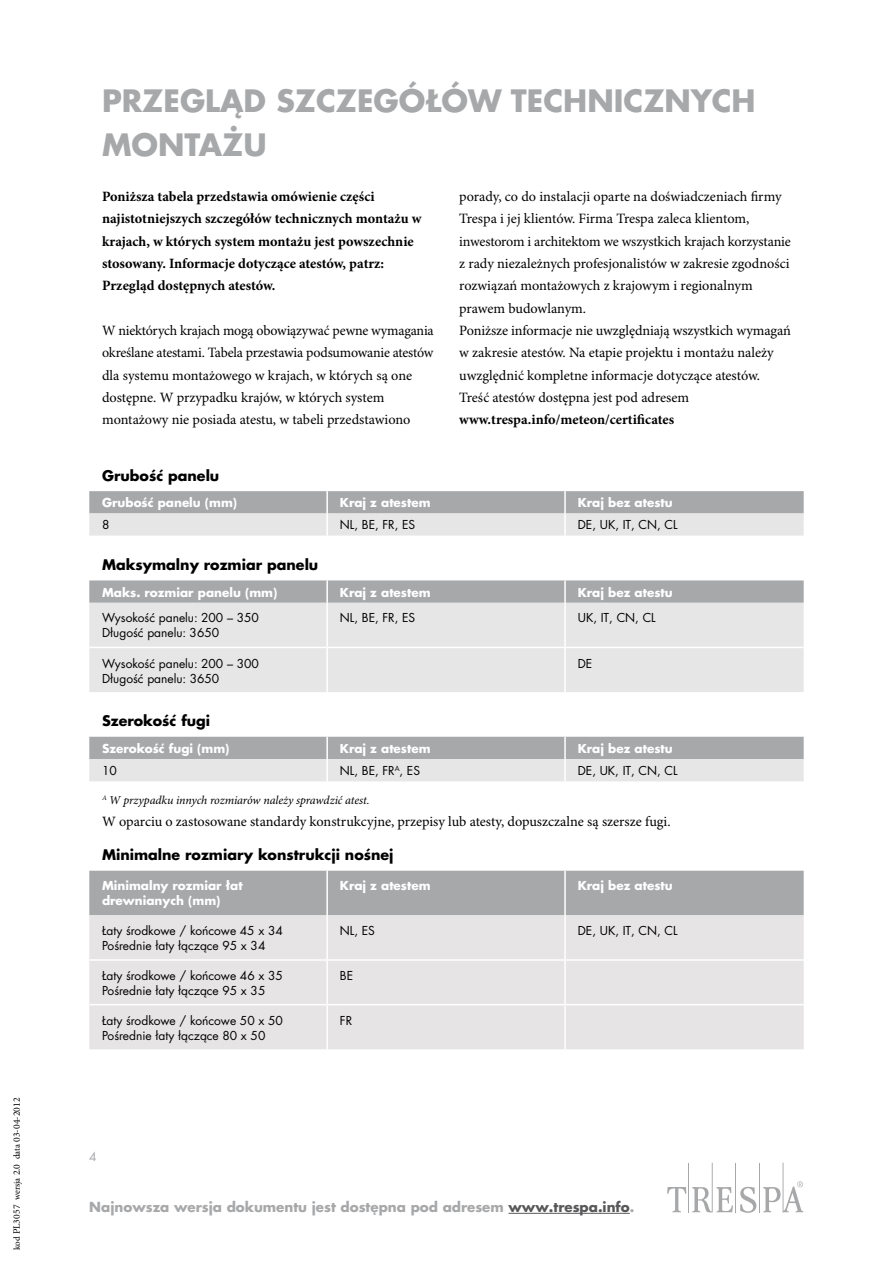
<style>
.page{position:relative;width:893px;height:1263px;background:#fff}
.page>*{position:absolute;margin:0;border:0;box-sizing:border-box;transform-origin:0 0}
.t1{font:700 30px "Futura LT Pro";color:#a7a8aa}
.t2{font:14.25px/22.4px "Minion Pro";letter-spacing:-.005em;color:#000}
.t3{font:700 14.25px/22.4px "Minion Pro";color:#000}
.t4{font:700 14.25px "Futura LT Pro";color:#000}
.t5{font:700 13.5px "Futura LT Pro";color:#a7a8aa}
.t6{font:12px/15px "Futura LT Pro";color:#000}
.t7{font:700 12px/15px "Futura LT Pro";color:#fff}
.t8{font:12px "TR Futura";color:#000}
.t9{font:italic 12px "Minion Pro";letter-spacing:-.01em;color:#000}
.t10{font:12px "TR Futura";color:#a7a8aa}
.t11{font:9.75px "Minion Pro";color:#000}
.s1{font-size:9px}
.s2{font-family:"TR Minion"}
.s3{color:#58585a}
</style>
<div class="page">
<hr style="left:759px;top:1163px;width:1px;height:49px;background:#a7a8aa">
<hr style="left:783px;top:1163px;width:1px;height:49px;background:#a7a8aa">
<hr style="left:735px;top:1163px;width:1px;height:49px;background:#a7a8aa">
<hr style="left:712px;top:1163px;width:1px;height:49px;background:#a7a8aa">
<hr style="left:688px;top:1163px;width:1px;height:49px;background:#a7a8aa">
<svg style="left:740px;top:1187px;width:16px;height:26px"></svg>
<svg style="left:667px;top:1187px;width:19px;height:25px"></svg>
<svg style="left:692px;top:1187px;width:41px;height:25px"></svg>
<svg style="left:763px;top:1181px;width:40px;height:31px"></svg>
<hr style="left:508px;top:1213px;width:122px;height:1px;background:#58585a">
<svg style="left:89px;top:491px;width:715px;height:45px;background:#c7c8c9"></svg>
<hr style="left:326px;top:491px;width:2px;height:22px;background:#fff">
<hr style="left:564px;top:491px;width:2px;height:22px;background:#fff">
<hr style="left:326px;top:513px;width:2px;height:23px;background:#fff">
<hr style="left:564px;top:513px;width:2px;height:23px;background:#fff">
<svg style="left:89px;top:580px;width:715px;height:23px;background:#a9aaac"></svg>
<div style="left:89px;top:603px;width:715px;height:89px;background:#e6e6e7"></div>
<hr style="left:326px;top:580px;width:2px;height:23px;background:#fff">
<hr style="left:564px;top:580px;width:2px;height:23px;background:#fff">
<hr style="left:326px;top:603px;width:2px;height:44px;background:#fff">
<hr style="left:564px;top:603px;width:2px;height:44px;background:#fff">
<hr style="left:326px;top:648px;width:2px;height:44px;background:#fff">
<hr style="left:564px;top:648px;width:2px;height:44px;background:#fff">
<hr style="left:89px;top:647px;width:238px;height:1px;background:#fff">
<hr style="left:327px;top:647px;width:238px;height:1px;background:#fff">
<hr style="left:565px;top:647px;width:239px;height:1px;background:#fff">
<svg style="left:89px;top:737px;width:715px;height:44px;background:#c6c7c8"></svg>
<hr style="left:326px;top:737px;width:2px;height:22px;background:#fff">
<hr style="left:564px;top:737px;width:2px;height:22px;background:#fff">
<hr style="left:326px;top:759px;width:2px;height:22px;background:#fff">
<hr style="left:564px;top:759px;width:2px;height:22px;background:#fff">
<div style="left:89px;top:871px;width:715px;height:44px;background:#a7a8aa"></div>
<div style="left:89px;top:915px;width:715px;height:134px;background:#e6e4e5"></div>
<hr style="left:326px;top:871px;width:2px;height:44px;background:#fff">
<hr style="left:564px;top:871px;width:2px;height:44px;background:#fff">
<hr style="left:326px;top:915px;width:2px;height:44px;background:#fff">
<hr style="left:564px;top:915px;width:2px;height:44px;background:#fff">
<hr style="left:326px;top:961px;width:2px;height:43px;background:#fff">
<hr style="left:564px;top:961px;width:2px;height:43px;background:#fff">
<hr style="left:326px;top:1005px;width:2px;height:44px;background:#fff">
<hr style="left:564px;top:1005px;width:2px;height:44px;background:#fff">
<hr style="left:89px;top:959px;width:238px;height:2px;background:#fff">
<hr style="left:327px;top:959px;width:238px;height:2px;background:#fff">
<hr style="left:565px;top:959px;width:239px;height:2px;background:#fff">
<hr style="left:89px;top:1004px;width:238px;height:1px;background:#fff">
<hr style="left:327px;top:1004px;width:238px;height:1px;background:#fff">
<hr style="left:565px;top:1004px;width:239px;height:1px;background:#fff">
<p class="t11" style="left:11px;top:1250px;width:154px;rotate:-90deg"><span class="s1">kod</span> PL<span class="s2">3057</span> <span class="s1">wersja</span> 2.0 <span class="s1">data</span> 03-04-2012</p>
<h1 class="t1" style="left:102px;top:77px;width:62px">PRZEG</h1>
<h1 class="t1" style="left:205px;top:77px;width:112px">LĄD SZCZEG</h1>
<h1 class="t1" style="left:399px;top:77px;width:358px">ÓŁÓW TEC HNICZNYCH</h1>
<h1 class="t1" style="left:102px;top:122px;width:163px">MONTAŻU</h1>
<p class="t3" style="left:102px;top:186px;width:321px">Poniższa tabela przedstawia omówienie części najistotniejszych szczegółów technicznych montażu w krajach, w których system montażu jest powszechnie stosowany. Informacje dotyczące atestów, patrz:<br>Przegląd dostępnych atestów.</p>
<p class="t2" style="left:102px;top:320px;width:333px">W niektórych krajach mogą obowiązywać pewne wymagania określane atestami. Tabela przestawia podsumowanie atestów dla systemu montażowego w krajach, w których są one dostępne. W przypadku krajów, w których system montażowy nie posiada atestu, w tabeli przedstawiono</p>
<p class="t2" style="left:459px;top:186px;width:333px">porady, co do instalacji oparte na doświadczeniach firmy Trespa i jej klientów. Firma Trespa zaleca klientom, inwestorom i architektom we wszystkich krajach korzystanie z rady niezależnych profesjonalistów w zakresie zgodności rozwiązań montażowych z krajowym i regionalnym prawem budowlanym.<br>Poniższe informacje nie uwzględniają wszystkich wymagań w zakresie atestów. Na etapie projektu i montażu należy uwzględnić kompletne informacje dotyczące atestów.<br>Treść atestów dostępna jest pod adresem</p>
<p class="t3" style="left:459px;top:409px;width:217px">www.trespa.info/meteon/certificates</p>
<p class="t4" style="left:102px;top:464px;width:119px">Grubość panelu</p>
<p class="t7" style="left:102px;top:495px;width:137px">Grubość panelu (mm)</p>
<p class="t7" style="left:340px;top:495px;width:92px">Kraj z atestem</p>
<p class="t7" style="left:578px;top:495px;width:96px">Kraj bez atestu</p>
<p class="t8" style="left:102px;top:517px;width:9px">8</p>
<p class="t8" style="left:340px;top:517px;width:77px">NL, BE, FR, ES</p>
<p class="t8" style="left:578px;top:517px;width:101px">DE, UK, IT, CN, CL</p>
<p class="t4" style="left:102px;top:553px;width:218px">Maksymalny rozmiar panelu</p>
<p class="t7" style="left:102px;top:584px;width:177px">Maks. rozmiar panelu (mm)</p>
<p class="t7" style="left:340px;top:584px;width:92px">Kraj z atestem</p>
<p class="t7" style="left:578px;top:584px;width:96px">Kraj bez atestu</p>
<p class="t6" style="left:102px;top:610px;width:158px">Wysokość panelu: 200 – 350<br>Długość panelu: 3650</p>
<p class="t8" style="left:340px;top:609px;width:77px">NL, BE, FR, ES</p>
<p class="t8" style="left:578px;top:609px;width:79px">UK, IT, CN, CL</p>
<p class="t6" style="left:102px;top:655px;width:158px">Wysokość panelu: 200 – 300<br>Długość panelu: 3650</p>
<p class="t8" style="left:578px;top:655px;width:16px">DE</p>
<p class="t4" style="left:102px;top:710px;width:110px">Szerokość fugi</p>
<p class="t7" style="left:102px;top:740px;width:129px">Szerokość fugi (mm)</p>
<p class="t7" style="left:340px;top:740px;width:92px">Kraj z atestem</p>
<p class="t7" style="left:578px;top:740px;width:96px">Kraj bez atestu</p>
<p class="t8" style="left:102px;top:762px;width:16px">10</p>
<p class="t8" style="left:340px;top:762px;width:82px">NL, BE, FR<sup>A</sup>, ES</p>
<p class="t8" style="left:578px;top:762px;width:101px">DE, UK, IT, CN, CL</p>
<p class="t9" style="left:102px;top:793px;width:269px"><sup>A</sup> W przypadku innych rozmiarów należy sprawdzić atest.</p>
<p class="t2" style="left:102px;top:811px;width:570px">W oparciu o zastosowane standardy konstrukcyjne, przepisy lub atesty, dopuszczalne są szersze fugi.</p>
<p class="t4" style="left:102px;top:844px;width:293px">Minimalne rozmiary konstrukcji nośnej</p>
<p class="t7" style="left:102px;top:878px;width:142px">Minimalny rozmiar łat drewnianych (mm)</p>
<p class="t7" style="left:340px;top:878px;width:92px">Kraj z atestem</p>
<p class="t7" style="left:578px;top:878px;width:96px">Kraj bez atestu</p>
<p class="t6" style="left:102px;top:923px;width:182px">Łaty środkowe / końcowe 45 x 34<br>Pośrednie łaty łączące 95 x 34</p>
<p class="t8" style="left:340px;top:922px;width:37px">NL, ES</p>
<p class="t8" style="left:578px;top:922px;width:101px">DE, UK, IT, CN, CL</p>
<p class="t6" style="left:102px;top:968px;width:182px">Łaty środkowe / końcowe 46 x 35<br>Pośrednie łaty łączące 95 x 35</p>
<p class="t8" style="left:340px;top:967px;width:15px">BE</p>
<p class="t6" style="left:102px;top:1013px;width:182px">Łaty środkowe / końcowe 50 x 50<br>Pośrednie łaty łączące 80 x 50</p>
<p class="t8" style="left:340px;top:1012px;width:14px">FR</p>
<p class="t10" style="left:89px;top:1148px;width:9px">4</p>
<p class="t5" style="left:89px;top:1196px;width:547px">Najnowsza wersja dokumentu jest dostępna pod adresem <span class="s3">www.trespa.info</span>.</p>
</div>
